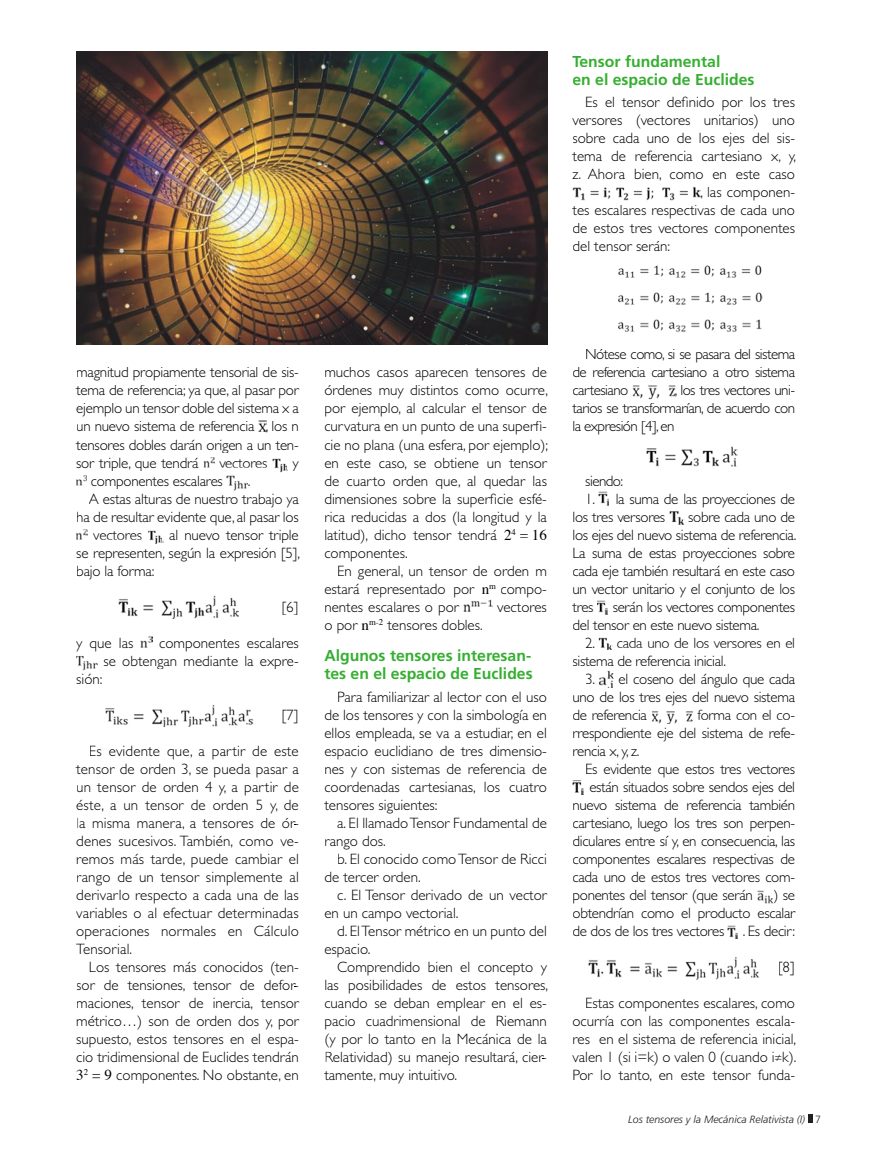
<style>
.page{position:relative;width:872px;height:1149px;background:#fff}
.page>*{position:absolute;margin:0;border:0;box-sizing:border-box;transform-origin:0 0}
.t1{font:700 15.75px/18px "Frutiger LT Std";color:#36af31}
.t2{font:300 15px/18px "Gill Sans Std";letter-spacing:-.01em;color:#000;text-align:justify}
.t3{font:italic 300 10.5px "Frutiger LT Std";color:#231f20}
.s1{font-family:"Times";font-weight:400}
.s2{font-style:normal}
</style>
<div class="page">
<svg style="left:808px;top:1114px;width:4px;height:8px"></svg>
<svg style="left:258px;top:421px;width:8px;height:10px"></svg>
<svg style="left:203px;top:457px;width:12px;height:10px"></svg>
<img style="left:272px;top:458px;width:15px;height:14px">
<svg style="left:76px;top:475px;width:11px;height:10px"></svg>
<img style="left:227px;top:475px;width:21px;height:15px">
<svg style="left:76px;top:529px;width:12px;height:10px"></svg>
<img style="left:148px;top:530px;width:15px;height:13px">
<img style="left:118px;top:595px;width:120px;height:22px">
<svg style="left:141px;top:636px;width:11px;height:11px"></svg>
<img style="left:76px;top:656px;width:21px;height:14px">
<img style="left:105px;top:704px;width:148px;height:21px">
<img style="left:464px;top:599px;width:28px;height:12px">
<img style="left:572px;top:187px;width:128px;height:13px">
<img style="left:618px;top:265px;width:144px;height:67px">
<img style="left:632px;top:385px;width:43px;height:14px">
<img style="left:646px;top:446px;width:91px;height:20px">
<img style="left:598px;top:491px;width:11px;height:14px">
<img style="left:669px;top:511px;width:15px;height:13px">
<img style="left:597px;top:600px;width:10px;height:14px">
<img style="left:598px;top:637px;width:14px;height:12px">
<img style="left:599px;top:670px;width:14px;height:17px">
<img style="left:652px;top:711px;width:40px;height:12px">
<img style="left:572px;top:780px;width:11px;height:14px">
<img style="left:757px;top:890px;width:16px;height:12px">
<svg style="left:728px;top:925px;width:9px;height:13px"></svg>
<img style="left:588px;top:957px;width:171px;height:22px">
<img style="left:76px;top:51px;width:471px;height:293px">
<p class="t1" style="left:572px;top:52px;width:184px">Tensor fundamental<br>en el espacio de Euclides</p>
<p class="t2" style="left:585px;top:93px;width:211px">Es el tensor definido por los tres</p>
<p class="t2" style="left:572px;top:111px;width:224px">versores (vectores unitarios) uno</p>
<p class="t2" style="left:572px;top:129px;width:224px">sobre cada uno de los ejes del sis-</p>
<p class="t2" style="left:572px;top:147px;width:225px">tema de referencia cartesiano x, y,</p>
<p class="t2" style="left:572px;top:165px;width:224px">z. Ahora bien, como en este caso</p>
<p class="t2" style="left:700px;top:183px;width:96px">, las componen-</p>
<p class="t2" style="left:572px;top:201px;width:224px">tes escalares respectivas de cada uno</p>
<p class="t2" style="left:572px;top:219px;width:224px">de estos tres vectores componentes</p>
<p class="t2" style="left:572px;top:237px;width:99px">del tensor serán:</p>
<p class="t2" style="left:76px;top:363px;width:224px">magnitud propiamente tensorial de sis&shy;tema de referencia; ya que, al pasar por ejemplo un tensor doble del sistema x a un nuevo sistema de referencia , los n tensores dobles darán origen a un ten&shy;sor triple, que tendrá</p>
<p class="t2" style="left:219px;top:453px;width:50px">vectores</p>
<p class="t2" style="left:292px;top:453px;width:8px">y</p>
<p class="t2" style="left:91px;top:471px;width:134px">componentes escalares</p>
<p class="t2" style="left:248px;top:471px;width:4px">.</p>
<p class="t2" style="left:89px;top:489px;width:211px">A estas alturas de nuestro trabajo ya</p>
<p class="t2" style="left:76px;top:507px;width:224px">ha de resultar evidente que, al pasar los</p>
<p class="t2" style="left:93px;top:525px;width:50px">vectores</p>
<p class="t2" style="left:76px;top:525px;width:225px;text-indent:93px">al nuevo tensor triple se representen, según la expresión [5], bajo la forma:</p>
<p class="t2" style="left:282px;top:597px;width:18px">[6]</p>
<p class="t2" style="left:76px;top:633px;width:59px">y que las</p>
<p class="t2" style="left:103px;top:633px;width:197px;text-align:right">componentes escalares<br>se obtengan mediante la expre-</p>
<p class="t2" style="left:76px;top:669px;width:28px">sión:</p>
<p class="t2" style="left:282px;top:705px;width:18px">[7]</p>
<p class="t2" style="left:76px;top:741px;width:224px;text-indent:13px">Es evidente que, a partir de este tensor de orden 3, se pueda pasar a un tensor de orden 4 y, a partir de éste, a un tensor de orden 5 y, de la misma manera, a tensores de ór&shy;denes sucesivos. También, como ve&shy;remos más tarde, puede cambiar el rango de un tensor simplemente al derivarlo respecto a cada una de las variables o al efectuar determinadas operaciones normales en Cálculo Tensorial.</p>
<p class="t2" style="left:76px;top:957px;width:224px;text-indent:13px">Los tensores más conocidos (ten&shy;sor de tensiones, tensor de defor&shy;maciones, tensor de inercia, tensor métrico…) son de orden dos y, por supuesto, estos tensores en el espa&shy;cio tridimensional de Euclides tendrán <span class="s1">3</span><sup>2</sup> <span class="s1">= 9</span> componentes. No obstante, en</p>
<p class="t2" style="left:324px;top:363px;width:225px">muchos casos aparecen tensores de órdenes muy distintos como ocurre, por ejemplo, al calcular el tensor de curvatura en un punto de una superfi&shy;cie no plana (una esfera, por ejemplo); en este caso, se obtiene un tensor de cuarto orden que, al quedar las dimensiones sobre la superficie esfé&shy;rica reducidas a dos (la longitud y la latitud), dicho tensor tendrá <span class="s1">2</span><sup>4</sup> <span class="s1">= 16 </span>componentes.</p>
<p class="t2" style="left:324px;top:561px;width:224px;text-indent:13px">En general, un tensor de orden m estará representado por <span class="s1">n</span><sup>m</sup> compo&shy;nentes escalares o por</p>
<p class="t2" style="left:497px;top:597px;width:51px">vectores</p>
<p class="t2" style="left:324px;top:615px;width:160px">o por <span class="s1">n</span><sup>m-2</sup> tensores dobles.</p>
<p class="t1" style="left:324px;top:646px;width:210px">Algunos tensores interesan&shy;tes en el espacio de Euclides</p>
<p class="t2" style="left:324px;top:687px;width:224px;text-indent:13px">Para familiarizar al lector con el uso de los tensores y con la simbología en ellos empleada, se va a estudiar, en el espacio euclidiano de tres dimensio&shy;nes y con sistemas de referencia de coordenadas cartesianas, los cuatro tensores siguientes:</p>
<p class="t2" style="left:324px;top:813px;width:224px;text-indent:13px">a. El llamado Tensor Fundamental de rango dos.</p>
<p class="t2" style="left:324px;top:849px;width:224px;text-indent:13px">b. El conocido como Tensor de Ricci de tercer orden.</p>
<p class="t2" style="left:324px;top:885px;width:224px;text-indent:13px">c. El Tensor derivado de un vector en un campo vectorial.</p>
<p class="t2" style="left:324px;top:921px;width:224px;text-indent:13px">d. El Tensor métrico en un punto del espacio.</p>
<p class="t2" style="left:324px;top:957px;width:225px;text-indent:13px">Comprendido bien el concepto y las posibilidades de estos tensores, cuando se deban emplear en el es&shy;pacio cuadrimensional de Riemann (y por lo tanto en la Mecánica de la Relatividad) su manejo resultará, cier&shy;tamente, muy intuitivo.</p>
<p class="t2" style="left:572px;top:345px;width:224px;text-indent:13px">Nótese como, si se pasara del sistema de referencia cartesiano a otro sistema cartesiano</p>
<p class="t2" style="left:572px;top:381px;width:224px;text-indent:102px">, los tres vectores uni&shy;tarios se transformarían, de acuerdo con la expresión [4], en</p>
<p class="t2" style="left:585px;top:471px;width:39px">siendo:</p>
<p class="t2" style="left:572px;top:489px;width:224px;text-indent:13px">1. la suma de las proyecciones de los tres versores</p>
<p class="t2" style="left:572px;top:507px;width:225px;text-indent:116px">sobre cada uno de los ejes del nuevo sistema de referencia.<br>La suma de estas proyecciones sobre cada eje también resultará en este caso un vector unitario y el conjunto de los tres</p>
<p class="t2" style="left:572px;top:597px;width:224px;text-indent:40px">serán los vectores componentes del tensor en este nuevo sistema.</p>
<p class="t2" style="left:572px;top:633px;width:224px;text-indent:13px">2. cada uno de los versores en el sistema de referencia inicial.</p>
<p class="t2" style="left:572px;top:669px;width:224px;text-indent:13px">3. el coseno del ángulo que cada uno de los tres ejes del nuevo sistema de referencia</p>
<p class="t2" style="left:572px;top:705px;width:224px;text-indent:125px">forma con el co&shy;rrespondiente eje del sistema de refe&shy;rencia x, y, z.</p>
<p class="t2" style="left:585px;top:759px;width:211px">Es evidente que estos tres vectores</p>
<p class="t2" style="left:589px;top:777px;width:207px">están situados sobre sendos ejes del</p>
<p class="t2" style="left:572px;top:795px;width:224px">nuevo sistema de referencia también</p>
<p class="t2" style="left:572px;top:813px;width:224px">cartesiano, luego los tres son perpen-</p>
<p class="t2" style="left:572px;top:831px;width:224px">diculares entre sí y, en consecuencia, las</p>
<p class="t2" style="left:572px;top:849px;width:224px">componentes escalares respectivas de</p>
<p class="t2" style="left:572px;top:867px;width:224px">cada uno de estos tres vectores com-</p>
<p class="t2" style="left:572px;top:885px;width:182px">ponentes del tensor (que serán</p>
<p class="t2" style="left:572px;top:885px;width:224px;text-indent:201px">) se obtendrían como el producto escalar de dos de los tres vectores . Es decir:</p>
<p class="t2" style="left:778px;top:957px;width:18px">[8]</p>
<p class="t2" style="left:572px;top:993px;width:225px;text-indent:13px">Estas componentes escalares, como ocurría con las componentes escala&shy;res en el sistema de referencia inicial, valen 1 (si i=k) o valen 0 (cuando i≠k).<br>Por lo tanto, en este tensor funda-</p>
<p class="t3" style="left:628px;top:1112px;width:194px">Los tensores y la Mecánica Relativista (I) <span class="s2">7</span></p>
</div>
